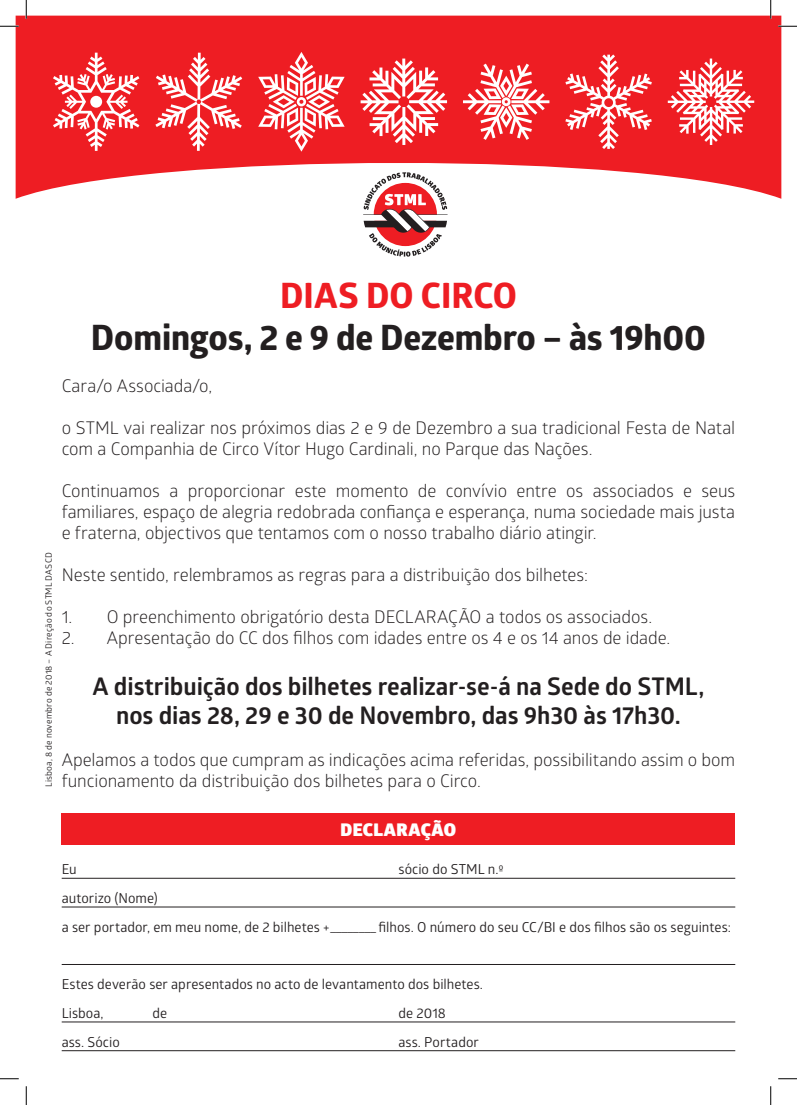
<style>
.page{position:relative;width:797px;height:1105px;background:#fff}
.page>*{position:absolute;margin:0;border:0;box-sizing:border-box;transform-origin:0 0}
.t1{font:700 35px "Globerx";letter-spacing:-.005em;color:#231f20}
.t2{font:700 35px "Globerx";letter-spacing:.005em;color:#ee1d23}
.t3{font:700 24.38px "Glober";letter-spacing:-.005em;color:#231f20}
.t4{font:17.5px/21px "Glober";letter-spacing:-.005em;color:#231f20}
.t5{font:900 17.5px "Glober";letter-spacing:.025em;color:#fff}
.t6{font:13.75px "Glober";color:#231f20}
.t7{font:8.75px "Glober";letter-spacing:.025em;color:#231f20}
</style>
<div class="page">
<svg style="left:16px;top:16px;width:765px;height:183px;fill:#ee1d23"></svg>
<svg style="left:53px;top:53px;width:86px;height:98px"></svg>
<svg style="left:667px;top:59px;width:87px;height:86px"></svg>
<svg style="left:258px;top:52px;width:86px;height:100px"></svg>
<svg style="left:463px;top:64px;width:86px;height:76px"></svg>
<svg style="left:360px;top:59px;width:87px;height:86px"></svg>
<svg style="left:565px;top:54px;width:87px;height:95px"></svg>
<svg style="left:155px;top:53px;width:87px;height:98px"></svg>
<svg style="left:363px;top:172px;width:84px;height:85px"></svg>
<hr style="left:62px;top:878px;width:673px;height:1px;background:#231f20">
<hr style="left:62px;top:907px;width:673px;height:1px;background:#231f20">
<hr style="left:62px;top:964px;width:673px;height:1px;background:#231f20">
<hr style="left:62px;top:1022px;width:673px;height:1px;background:#231f20">
<hr style="left:62px;top:1050px;width:673px;height:1px;background:#231f20">
<div style="left:62px;top:814px;width:673px;height:31px;background:#ee1d23"></div>
<svg style="left:0;top:25px;width:19px;height:2px"></svg>
<svg style="left:778px;top:25px;width:19px;height:2px"></svg>
<svg style="left:0;top:1078px;width:19px;height:1px"></svg>
<svg style="left:778px;top:1078px;width:19px;height:1px"></svg>
<svg style="left:25px;top:0;width:2px;height:19px"></svg>
<svg style="left:25px;top:1086px;width:2px;height:19px"></svg>
<svg style="left:770px;top:0;width:1px;height:19px"></svg>
<svg style="left:770px;top:1086px;width:1px;height:19px"></svg>
<p class="t7" style="left:43px;top:787px;width:236px;rotate:-90deg">Lisboa, 8 de novembro de 2018 – A Direção do STML DASCD</p>
<p class="t2" style="left:280px;top:270px;width:238px">DIAS DO CIRCO</p>
<p class="t1" style="left:91px;top:312px;width:616px">Domingos, 2 e 9 de Dezembro – às 19h00</p>
<p class="t4" style="left:62px;top:375px;width:152px">Cara/o Associada/o,</p>
<p class="t4" style="left:62px;top:417px;width:675px">o STML vai realizar nos próximos dias 2 e 9 de Dezembro a sua tradicional Festa de Natal com a Companhia de Circo Vítor Hugo Cardinali, no Parque das Nações.</p>
<p class="t4" style="left:62px;top:480px;width:675px;text-align:justify">Continuamos a proporcionar este momento de convívio entre os associados e seus familiares, espaço de alegria redobrada confiança e esperança, numa sociedade mais justa e fraterna, objectivos que tentamos com o nosso trabalho diário atingir.</p>
<p class="t4" style="left:62px;top:564px;width:528px">Neste sentido, relembramos as regras para a distribuição dos bilhetes:</p>
<p class="t4" style="left:62px;top:606px;width:592px">1. O preenchimento obrigatório desta DECLARAÇÃO a todos os associados.</p>
<p class="t4" style="left:62px;top:627px;width:610px">2. Apresentação do CC dos filhos com idades entre os 4 e os 14 anos de idade.</p>
<p class="t3" style="left:92px;top:669px;width:613px">A distribuição dos bilhetes realizar-se-á na Sede do STML,</p>
<p class="t3" style="left:116px;top:698px;width:566px">nos dias 28, 29 e 30 de Novembro, das 9h30 às 17h30.</p>
<p class="t4" style="left:62px;top:748px;width:675px">Apelamos a todos que cumpram as indicações acima referidas, possibilitando assim o bom funcionamento da distribuição dos bilhetes para o Circo.</p>
<p class="t5" style="left:340px;top:816px;width:117px">DECLARAÇÃO</p>
<p class="t6" style="left:62px;top:860px;width:17px">Eu</p>
<p class="t6" style="left:398px;top:860px;width:107px">sócio do STML n.º</p>
<p class="t6" style="left:62px;top:889px;width:97px">autorizo (Nome)</p>
<p class="t6" style="left:62px;top:917px;width:670px">a ser portador, em meu nome, de 2 bilhetes +________ filhos. O número do seu CC/BI e dos filhos são os seguintes:</p>
<p class="t6" style="left:62px;top:975px;width:423px">Estes deverão ser apresentados no acto de levantamento dos bilhetes.</p>
<p class="t6" style="left:62px;top:1003px;width:43px">Lisboa,</p>
<p class="t6" style="left:153px;top:1003px;width:16px">de</p>
<p class="t6" style="left:398px;top:1003px;width:49px">de 2018</p>
<p class="t6" style="left:62px;top:1032px;width:60px">ass. Sócio</p>
<p class="t6" style="left:398px;top:1032px;width:82px">ass. Portador</p>
</div>
